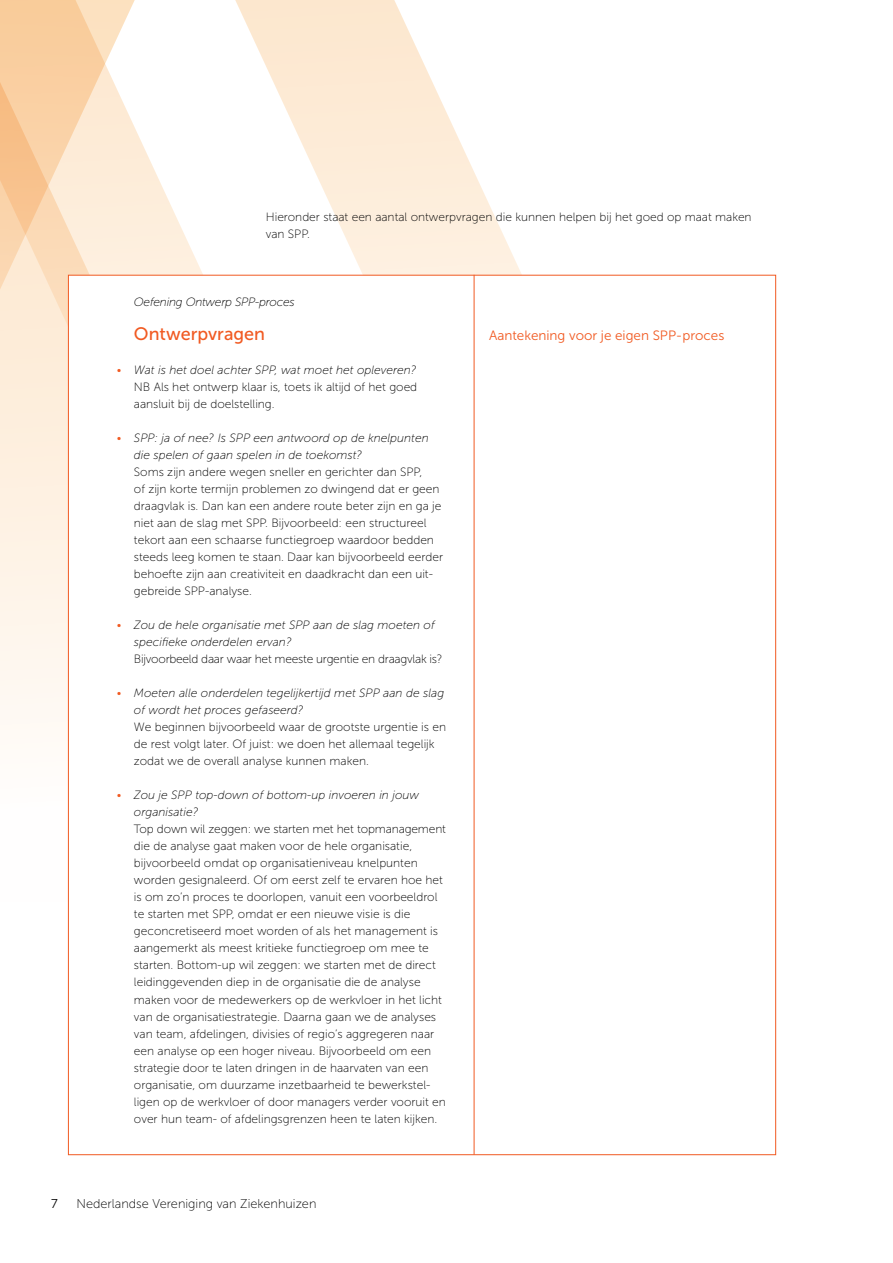
<style>
.page{position:relative;width:893px;height:1263px;background:#fff}
.page>*{position:absolute;margin:0;border:0;box-sizing:border-box;transform-origin:0 0}
.t1{font:18px "Museo Sans 500";color:#f15a22}
.t2{font:13.5px "Museo Sans 300";color:#f15a22}
.t3{font:12.75px "Museo Sans 100";color:#000}
.t4{font:12.75px "Museo Sans 300";color:#000}
.t5{font:12px/17px "Museo Sans 100";color:#000}
.t6{font:italic 12px/17px "Museo Sans 100";color:#000}
.t7{font:12px "Museo Sans 100";letter-spacing:-.02em;color:#000}
.t8{font:italic 12px "Museo Sans 100";letter-spacing:-.02em;color:#000}
.s1{font-style:normal;color:#f15a22}
</style>
<div class="page">
<svg style="left:431px;top:79px;width:300px;height:196px"></svg>
<svg style="left:0;top:0;width:431px;height:901px"></svg>
<svg style="left:0;top:0;width:185px;height:578px"></svg>
<div style="left:68px;top:275px;width:708px;height:880px;background:#fff;border:1px solid #f15a22"></div>
<hr style="left:474px;top:275px;width:1px;height:880px;background:#f15a22">
<p class="t5" style="left:266px;top:209px;width:487px">Hieronder staat een aantal ontwerpvragen die kunnen helpen bij het goed op maat maken van SPP.</p>
<p class="t8" style="left:134px;top:296px;width:162px">Oefening Ontwerp SPP-proces</p>
<h1 class="t1" style="left:134px;top:324px;width:133px">Ontwerpvragen</h1>
<p class="t6" style="left:117px;top:362px;width:301px"><span class="s1">•</span> Wat is het doel achter SPP, wat moet het opleveren?</p>
<p class="t5" style="left:117px;top:379px;width:302px">N B Als het ontwerp klaar is, toets ik altijd of het goed</p>
<p class="t5" style="left:134px;top:396px;width:142px">aansluit bij de doelstelling.</p>
<p class="t6" style="left:134px;top:430px;width:296px;text-indent:-17px"><span class="s1">•</span> SPP: ja of nee? Is SPP een antwoord op de knelpunten die spelen of gaan spelen in de toekomst?</p>
<p class="t5" style="left:134px;top:464px;width:311px">Soms zijn andere wegen sneller en gerichter dan SPP,<br>of zijn korte termijn problemen zo dwingend dat er geen draagvlak is. Dan kan een andere route beter zijn en ga je niet aan de slag met SPP. Bijvoorbeeld: een structureel tekort aan een schaarse functiegroep waardoor bedden steeds leeg komen te staan. Daar kan bijvoorbeeld eerder behoefte zijn aan creativiteit en daadkracht dan een uit&shy;gebreide SPP-analyse.</p>
<p class="t6" style="left:134px;top:617px;width:302px;text-indent:-17px"><span class="s1">•</span> Zou de hele organisatie met SPP aan de slag moeten of specifieke onderdelen ervan?</p>
<p class="t7" style="left:134px;top:653px;width:310px">Bijvoorbeeld daar waar het meeste urgentie en draagvlak is?</p>
<p class="t6" style="left:134px;top:685px;width:312px;text-indent:-17px"><span class="s1">•</span> Moeten alle onderdelen tegelijkertijd met SPP aan de slag of wordt het proces gefaseerd?</p>
<p class="t5" style="left:134px;top:719px;width:314px">We beginnen bijvoorbeeld waar de grootste urgentie is en de rest volgt later. Of juist: we doen het allemaal tegelijk zodat we de overall analyse kunnen maken.</p>
<p class="t6" style="left:134px;top:787px;width:287px;text-indent:-17px"><span class="s1">•</span> Zou je SPP top-down of bottom-up invoeren in jouw organisatie?</p>
<p class="t5" style="left:134px;top:821px;width:314px;text-indent:-17px">Top down wil zeggen: we starten met het topmanagement die de analyse gaat maken voor de hele organisatie, bijvoorbeeld omdat op organisatieniveau knelpunten worden gesignaleerd. Of om eerst zelf te ervaren hoe het is om zo’n proces te doorlopen, vanuit een voorbeeldrol te starten met SPP, omdat er een nieuwe visie is die geconcretiseerd moet worden of als het management is aangemerkt als meest kritieke functiegroep om mee te starten. Bottom-up wil zeggen: we starten met de direct leidinggevenden diep in de organisatie die de analyse maken voor de medewerkers op de werkvloer in het licht van de organisatiestrategie. Daarna gaan we de analyses van team, afdelingen, divisies of regio’s aggregeren naar een analyse op een hoger niveau. Bijvoorbeeld om een strategie door te laten dringen in de haarvaten van een organisatie, om duurzame inzetbaarheid te bewerkstel&shy;ligen op de werkvloer of door managers verder vooruit en over hun team- of afdelingsgrenzen heen te laten kijken.</p>
<p class="t4" style="left:51px;top:1196px;width:8px">7</p>
<p class="t3" style="left:77px;top:1196px;width:241px">Nederlandse Vereniging van Ziekenhuizen</p>
<p class="t2" style="left:489px;top:328px;width:237px">Aantekening voor je eigen SPP-proces</p>
</div>
